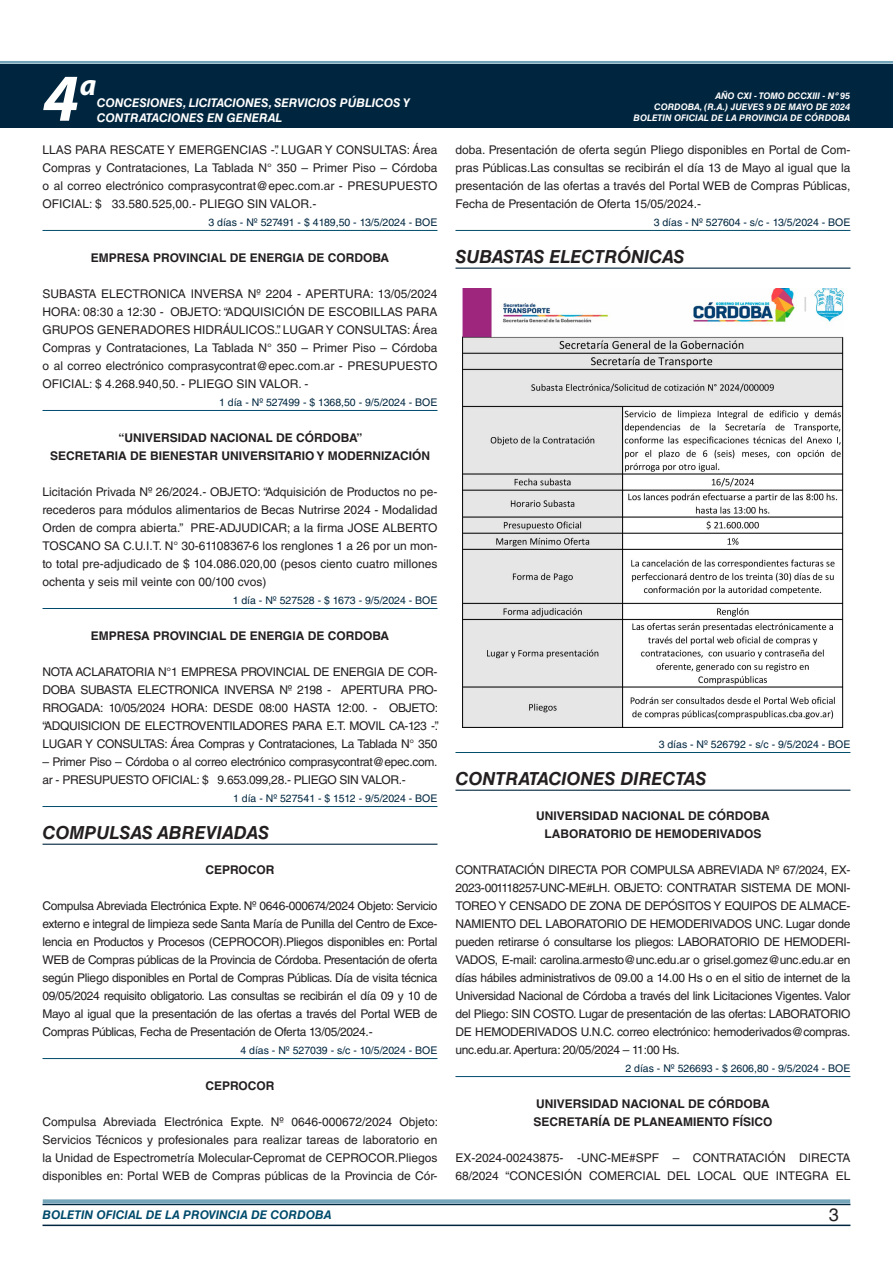
<style>
.page{position:relative;width:893px;height:1263px;background:#fff}
.page>*{position:absolute;margin:0;border:0;box-sizing:border-box;transform-origin:0 0}
.t1{font:italic 700 67.5px "Myriad Pro";color:#fff}
.t2{font:italic 700 30px "Myriad Pro";color:#fff}
.NOMBRE_DE_MINISTERIO{font:italic 700 18px "Helvetica LT Std";color:#231f20}
.t3{font:18px "Helvetica LT Std";color:#231f20}
.TEXTO_BASE{font:12px/18px "Helvetica LT Std";letter-spacing:-.015em;color:#231f20;text-align:justify}
.RESUELVE{font:700 12px "Helvetica LT Std";color:#231f20}
.t4{font:italic 700 12px/14.4px "Helvetica LT Std";color:#fff}
.t5{font:italic 700 12px "Helvetica LT Std";color:#004b6c}
.FECHA_DE_VENCIMIENTO{font:10.5px "Helvetica LT Std";color:#00263f}
.t6{font:italic 700 9px/10.8px "Helvetica LT Std";color:#fff;text-align:right}
</style>
<div class="page">
<div style="left:0;top:61px;width:893px;height:6px;background:#fff;opacity:.75"></div>
<hr style="left:43px;top:1224px;width:807px;height:2px;background:#00263f">
<div style="left:42px;top:1198px;width:809px;height:8px;background:#fff;opacity:.75"></div>
<div style="left:0;top:64px;width:893px;height:64px;background:#00263f"></div>
<hr style="left:43px;top:230px;width:394px;height:1px;background:#004b6c">
<hr style="left:43px;top:410px;width:394px;height:1px;background:#004b6c">
<hr style="left:43px;top:608px;width:394px;height:1px;background:#004b6c">
<hr style="left:43px;top:806px;width:394px;height:1px;background:#004b6c">
<hr style="left:43px;top:844px;width:394px;height:1px;background:#00263f">
<hr style="left:43px;top:1058px;width:394px;height:1px;background:#004b6c">
<hr style="left:455px;top:230px;width:395px;height:1px;background:#004b6c">
<hr style="left:455px;top:268px;width:395px;height:1px;background:#00263f">
<hr style="left:455px;top:752px;width:395px;height:1px;background:#004b6c">
<hr style="left:455px;top:790px;width:395px;height:1px;background:#00263f">
<hr style="left:455px;top:1076px;width:395px;height:1px;background:#004b6c">
<img style="left:462px;top:289px;width:382px;height:439px">
<h1 class="t1" style="left:43px;top:54px;width:38px">4</h1>
<h2 class="t2" style="left:80px;top:66px;width:18px">a</h2>
<p class="t4" style="left:97px;top:96px;width:315px">CONCESIONES, LICITACIONES, SERVICIOS PÚBLICOS Y<br>CONTRATACIONES EN GENERAL</p>
<p class="TEXTO_BASE" style="left:43px;top:141px;width:396px">LLAS PARA RESCATE Y EMERGENCIAS -”. LUGAR Y CONSULTAS: Área Compras y Contrataciones, La Tablada N° 350 – Primer Piso – Córdoba o al correo electrónico comprasycontrat@epec.com.ar - PRESUPUESTO OFICIAL: $ 33.580.525,00.- PLIEGO SIN VALOR.-</p>
<p class="FECHA_DE_VENCIMIENTO" style="left:208px;top:216px;width:231px">3 días - Nº 527491 - $ 4189,50 - 13/5/2024 - BOE</p>
<p class="RESUELVE" style="left:91px;top:250px;width:300px">EMPRESA PROVINCIAL DE ENERGIA DE CORDOBA</p>
<p class="TEXTO_BASE" style="left:43px;top:285px;width:396px">SUBASTA ELECTRONICA INVERSA Nº 2204 - APERTURA: 13/05/2024<br>HORA: 08:30 a 12:30 - OBJETO: “ADQUISICIÓN DE ESCOBILLAS PARA GRUPOS GENERADORES HIDRÁULICOS.”. LUGAR Y CONSULTAS: Área Compras y Contrataciones, La Tablada N° 350 – Primer Piso – Córdoba o al correo electrónico comprasycontrat@epec.com.ar - PRESUPUESTO OFICIAL: $ 4.268.940,50. - PLIEGO SIN VALOR. -</p>
<p class="FECHA_DE_VENCIMIENTO" style="left:219px;top:396px;width:220px">1 día - Nº 527499 - $ 1368,50 - 9/5/2024 - BOE</p>
<p class="RESUELVE" style="left:118px;top:430px;width:245px">“UNIVERSIDAD NACIONAL DE CÓRDOBA”</p>
<p class="RESUELVE" style="left:50px;top:448px;width:381px">SECRETARIA DE BIENESTAR UNIVERSITARIO Y MODERNIZACIÓN</p>
<p class="TEXTO_BASE" style="left:43px;top:483px;width:396px">Licitación Privada Nº 26/2024.- OBJETO: “Adquisición de Productos no pe&shy;recederos para módulos alimentarios de Becas Nutrirse 2024 - Modalidad Orden de compra abierta.” PRE-ADJUDICAR; a la firma JOSE ALBERTO TOSCANO SA C.U.I.T. N° 30-61108367-6 los renglones 1 a 26 por un mon&shy;to total pre-adjudicado de $ 104.086.020,00 (pesos ciento cuatro millones ochenta y seis mil veinte con 00/100 cvos)</p>
<p class="FECHA_DE_VENCIMIENTO" style="left:233px;top:594px;width:206px">1 día - Nº 527528 - $ 1673 - 9/5/2024 - BOE</p>
<p class="RESUELVE" style="left:91px;top:628px;width:300px">EMPRESA PROVINCIAL DE ENERGIA DE CORDOBA</p>
<p class="TEXTO_BASE" style="left:43px;top:663px;width:398px">NOTA ACLARATORIA N°1 EMPRESA PROVINCIAL DE ENERGIA DE COR-DOBA SUBASTA ELECTRONICA INVERSA Nº 2198 - APERTURA PRO-RROGADA: 10/05/2024 HORA: DESDE 08:00 HASTA 12:00. - OBJETO: “ADQUISICION DE ELECTROVENTILADORES PARA E.T. MOVIL CA-123 -”.<br>LUGAR Y CONSULTAS: Área Compras y Contrataciones, La Tablada N° 350</p>
<p class="TEXTO_BASE" style="left:43px;top:753px;width:396px">– Primer Piso – Córdoba o al correo electrónico comprasycontrat@epec.com. ar - PRESUPUESTO OFICIAL: $ 9.653.099,28.- PLIEGO SIN VALOR.-</p>
<p class="FECHA_DE_VENCIMIENTO" style="left:233px;top:792px;width:206px">1 día - Nº 527541 - $ 1512 - 9/5/2024 - BOE</p>
<p class="NOMBRE_DE_MINISTERIO" style="left:43px;top:822px;width:228px">COMPULSAS ABREVIADAS</p>
<p class="RESUELVE" style="left:205px;top:862px;width:71px">CEPROCOR</p>
<p class="TEXTO_BASE" style="left:43px;top:897px;width:396px">Compulsa Abreviada Electrónica Expte. Nº 0646-000674/2024 Objeto: Servicio externo e integral de limpieza sede Santa María de Punilla del Centro de Exce&shy;lencia en Productos y Procesos (CEPROCOR).Pliegos disponibles en: Portal WEB de Compras públicas de la Provincia de Córdoba. Presentación de oferta según Pliego disponibles en Portal de Compras Públicas. Día de visita técnica 09/05/2024 requisito obligatorio. Las consultas se recibirán el día 09 y 10 de Mayo al igual que la presentación de las ofertas a través del Portal WEB de Compras Públicas, Fecha de Presentación de Oferta 13/05/2024.-</p>
<p class="FECHA_DE_VENCIMIENTO" style="left:240px;top:1044px;width:199px">4 días - Nº 527039 - s/c - 10/5/2024 - BOE</p>
<p class="RESUELVE" style="left:205px;top:1078px;width:71px">CEPROCOR</p>
<p class="TEXTO_BASE" style="left:43px;top:1113px;width:397px">Compulsa Abreviada Electrónica Expte. Nº 0646-000672/2024 Objeto:<br>Servicios Técnicos y profesionales para realizar tareas de laboratorio en la Unidad de Espectrometría Molecular-Cepromat de CEPROCOR.Pliegos disponibles en: Portal WEB de Compras públicas de la Provincia de Cór-</p>
<p class="t6" style="left:654px;top:91px;width:198px">AÑO CXI - TOMO DCCXIII - Nº 95<br>CORDOBA, (R.A.) JUEVES 9 DE MAYO DE 2024</p>
<p class="t6" style="left:634px;top:112px;width:218px">BOLETIN OFICIAL DE LA PROVINCIA DE CÓRDOBA</p>
<p class="TEXTO_BASE" style="left:455px;top:141px;width:396px">doba. Presentación de oferta según Pliego disponibles en Portal de Com&shy;pras Públicas.Las consultas se recibirán el día 13 de Mayo al igual que la presentación de las ofertas a través del Portal WEB de Compras Públicas, Fecha de Presentación de Oferta 15/05/2024.-</p>
<p class="FECHA_DE_VENCIMIENTO" style="left:654px;top:216px;width:198px">3 días - Nº 527604 - s/c - 13/5/2024 - BOE</p>
<p class="NOMBRE_DE_MINISTERIO" style="left:455px;top:246px;width:230px">SUBASTAS ELECTRÓNICAS</p>
<p class="FECHA_DE_VENCIMIENTO" style="left:659px;top:738px;width:193px">3 días - Nº 526792 - s/c - 9/5/2024 - BOE</p>
<p class="NOMBRE_DE_MINISTERIO" style="left:455px;top:768px;width:252px">CONTRATACIONES DIRECTAS</p>
<p class="RESUELVE" style="left:536px;top:808px;width:235px">UNIVERSIDAD NACIONAL DE CÓRDOBA</p>
<p class="RESUELVE" style="left:544px;top:826px;width:219px">LABORATORIO DE HEMODERIVADOS</p>
<p class="TEXTO_BASE" style="left:455px;top:861px;width:396px">CONTRATACIÓN DIRECTA POR COMPULSA ABREVIADA Nº 67/2024, EX-2023-001118257-UNC-ME#LH. OBJETO: CONTRATAR SISTEMA DE MONI-TOREO Y CENSADO DE ZONA DE DEPÓSITOS Y EQUIPOS DE ALMACE-NAMIENTO DEL LABORATORIO DE HEMODERIVADOS UNC. Lugar donde pueden retirarse ó consultarse los pliegos: LABORATORIO DE HEMODERI-VADOS, E-mail: carolina.armesto@unc.edu.ar o grisel.gomez@unc.edu.ar en días hábiles administrativos de 09.00 a 14.00 Hs o en el sitio de internet de la Universidad Nacional de Córdoba a través del link Licitaciones Vigentes. Valor del Pliego: SIN COSTO. Lugar de presentación de las ofertas: LABORATORIO DE HEMODERIVADOS U.N.C. correo electrónico: hemoderivados@compras. unc.edu.ar. Apertura: 20/05/2024 – 11:00 Hs.</p>
<p class="FECHA_DE_VENCIMIENTO" style="left:625px;top:1062px;width:227px">2 días - Nº 526693 - $ 2606,80 - 9/5/2024 - BOE</p>
<p class="RESUELVE" style="left:536px;top:1096px;width:235px">UNIVERSIDAD NACIONAL DE CÓRDOBA</p>
<p class="RESUELVE" style="left:533px;top:1114px;width:241px">SECRETARÍA DE PLANEAMIENTO FÍSICO</p>
<p class="TEXTO_BASE" style="left:455px;top:1149px;width:396px">EX-2024-00243875- -UNC-ME#SPF – CONTRATACIÓN DIRECTA<br>68/2024 “CONCESIÓN COMERCIAL DEL LOCAL QUE INTEGRA EL</p>
<p class="t5" style="left:43px;top:1208px;width:290px">BOLETIN OFICIAL DE LA PROVINCIA DE CORDOBA</p>
<h3 class="t3" style="left:829px;top:1204px;width:12px">3</h3>
</div>
